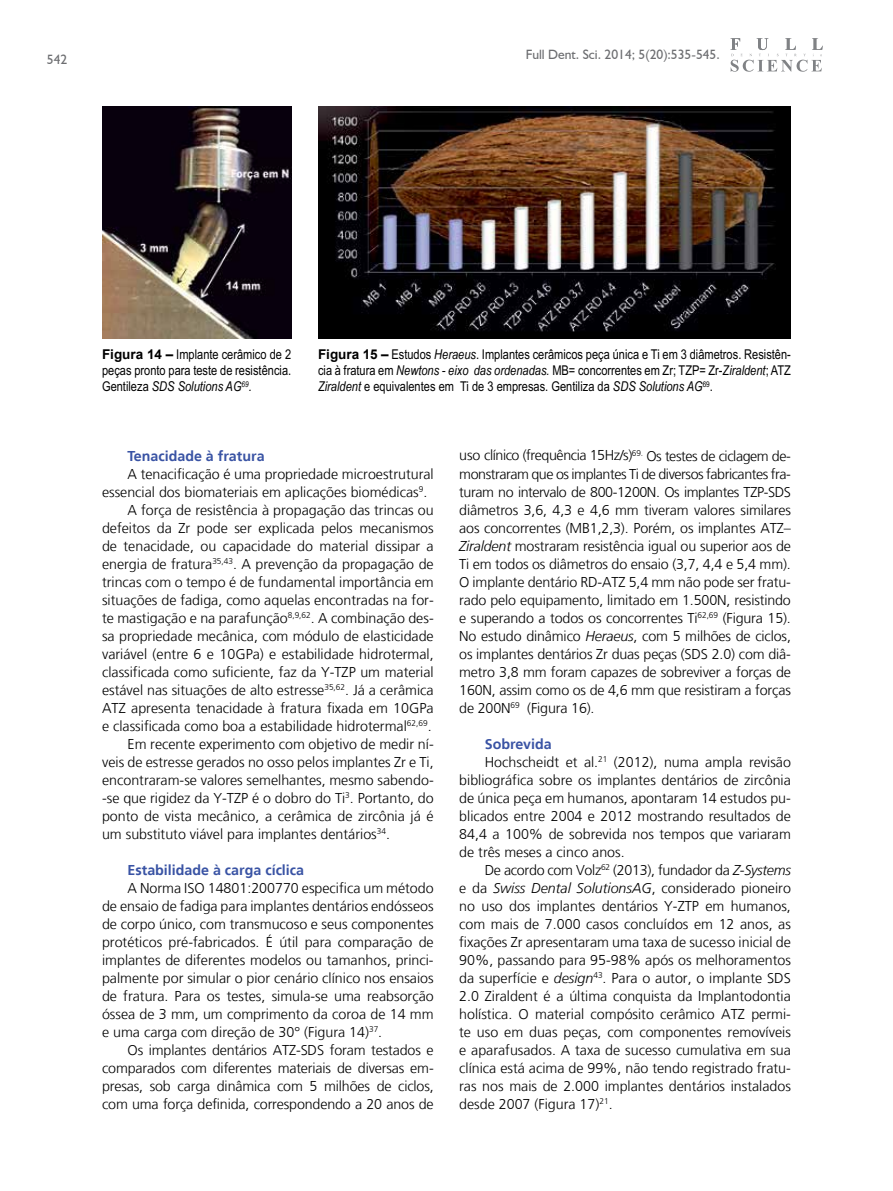
<style>
.page{position:relative;width:893px;height:1191px;background:#fff}
.page>*{position:absolute;margin:0;border:0;box-sizing:border-box;transform-origin:0 0}
.t1{font:300 14.25px/18px "Frutiger LT";color:#000;text-align:justify}
.t2{font:700 14.25px "Frutiger LT";color:#3953a4}
.t3{font:300 14.25px "Frutiger LT";letter-spacing:-.02em;color:#000}
.t4{font:13.5px/16.2px "Arial Narrow";color:#000;text-align:justify}
.t5{font:13.5px "Humanist 521 BT";color:#6d6e71}
.s1{font-family:"Arial";font-weight:700}
.s2{font-style:italic}
</style>
<div class="page">
<svg style="left:730px;top:38px;width:93px;height:34px"></svg>
<img style="left:102px;top:106px;width:189px;height:232px">
<img style="left:318px;top:106px;width:472px;height:232px">
<p class="t5" style="left:47px;top:51px;width:22px">542</p>
<p class="t5" style="left:526px;top:46px;width:195px">Full Dent. Sci. 2014; 5(20):535-545.</p>
<p class="t4" style="left:102px;top:347px;width:191px"><span class="s1">Figura 14 –</span> Implante cerâmico de 2 peças pronto para teste de resistência.<br>Gentileza <span class="s2">SDS Solutions AG</span><sup>69</sup><span class="s2">.</span></p>
<p class="t4" style="left:318px;top:347px;width:474px"><span class="s1">Figura 15 –</span> Estudos <span class="s2">Heraeus</span>. Implantes cerâmicos peça única e Ti em 3 diâmetros. Resistên&shy;cia à fratura em <span class="s2">Newtons - eixo das ordenadas.</span> MB= concorrentes em Zr; TZP= Zr-<span class="s2">Ziraldent</span>; ATZ <span class="s2">Ziraldent</span> e equivalentes em Ti de 3 empresas. Gentiliza da <span class="s2">SDS Solutions AG</span><sup>69</sup>.</p>
<p class="t2" style="left:128px;top:447px;width:139px">Tenacidade à fratura</p>
<p class="t1" style="left:128px;top:465px;width:308px">A tenacificação é uma propriedade microestrutural</p>
<p class="t1" style="left:102px;top:483px;width:327px">essencial dos biomateriais em aplicações biomédicas<sup>9</sup>.</p>
<p class="t1" style="left:128px;top:501px;width:308px">A força de resistência à propagação das trincas ou</p>
<p class="t1" style="left:102px;top:519px;width:333px">defeitos da Zr pode ser explicada pelos mecanismos</p>
<p class="t1" style="left:102px;top:537px;width:333px">de tenacidade, ou capacidade do material dissipar a</p>
<p class="t1" style="left:102px;top:555px;width:333px">energia de fratura<sup>35,43</sup>. A prevenção da propagação de</p>
<p class="t1" style="left:102px;top:573px;width:333px">trincas com o tempo é de fundamental importância em</p>
<p class="t1" style="left:102px;top:591px;width:333px">situações de fadiga, como aquelas encontradas na for-</p>
<p class="t1" style="left:102px;top:609px;width:333px">te mastigação e na parafunção<sup>8,9,62</sup>. A combinação des-</p>
<p class="t1" style="left:102px;top:627px;width:333px">sa propriedade mecânica, com módulo de elasticidade</p>
<p class="t1" style="left:102px;top:645px;width:333px">variável (entre 6 e 10GPa) e estabilidade hidrotermal,</p>
<p class="t1" style="left:102px;top:663px;width:333px">classificada como suficiente, faz da Y-TZP um material</p>
<p class="t1" style="left:102px;top:681px;width:333px">estável nas situações de alto estresse<sup>35,62</sup>. Já a cerâmica</p>
<p class="t1" style="left:102px;top:699px;width:333px">ATZ apresenta tenacidade à fratura fixada em 10GPa</p>
<p class="t1" style="left:102px;top:717px;width:331px">e classificada como boa a estabilidade hidrotermal<sup>62,69</sup>.</p>
<p class="t1" style="left:128px;top:735px;width:308px">Em recente experimento com objetivo de medir ní-</p>
<p class="t1" style="left:102px;top:753px;width:333px">veis de estresse gerados no osso pelos implantes Zr e Ti,</p>
<p class="t1" style="left:102px;top:771px;width:333px">encontraram-se valores semelhantes, mesmo sabendo-</p>
<p class="t1" style="left:102px;top:789px;width:333px">-se que rigidez da Y-TZP é o dobro do Ti<sup>3</sup>. Portanto, do</p>
<p class="t1" style="left:102px;top:807px;width:333px">ponto de vista mecânico, a cerâmica de zircônia já é</p>
<p class="t1" style="left:102px;top:825px;width:289px">um substituto viável para implantes dentários<sup>34</sup>.</p>
<p class="t2" style="left:128px;top:861px;width:178px">Estabilidade à carga cíclica</p>
<p class="t1" style="left:102px;top:879px;width:333px;text-indent:26px">A Norma ISO 14801:200770 especifica um método de ensaio de fadiga para implantes dentários endósseos de corpo único, com transmucoso e seus componentes protéticos pré-fabricados. É útil para comparação de implantes de diferentes modelos ou tamanhos, princi&shy;palmente por simular o pior cenário clínico nos ensaios de fratura. Para os testes, simula-se uma reabsorção óssea de 3 mm, um comprimento da coroa de 14 mm e uma carga com direção de 30° (Figura 14)<sup>37</sup>.</p>
<p class="t1" style="left:102px;top:1041px;width:333px;text-indent:26px">Os implantes dentários ATZ-SDS foram testados e comparados com diferentes materiais de diversas em&shy;presas, sob carga dinâmica com 5 milhões de ciclos, com uma força definida, correspondendo a 20 anos de</p>
<p class="t1" style="left:459px;top:447px;width:333px">uso clínico (frequência 15Hz/s)<sup>69.</sup> Os testes de ciclagem de&shy;monstraram que os implantes Ti de diversos fabricantes fra&shy;turam no intervalo de 800-1200N. Os implantes TZP-SDS diâmetros 3,6, 4,3 e 4,6 mm tiveram valores similares aos concorrentes (MB1,2,3). Porém, os implantes ATZ– <span class="s2">Ziraldent</span> mostraram resistência igual ou superior aos de Ti em todos os diâmetros do ensaio (3,7, 4,4 e 5,4 mm).<br>O implante dentário RD-ATZ 5,4 mm não pode ser fratu&shy;rado pelo equipamento, limitado em 1.500N, resistindo e superando a todos os concorrentes Ti<sup>62,69</sup> (Figura 15).<br>No estudo dinâmico <span class="s2">Heraeus</span>, com 5 milhões de ciclos, os implantes dentários Zr duas peças (SDS 2.0) com diâ&shy;metro 3,8 mm foram capazes de sobreviver a forças de 160N, assim como os de 4,6 mm que resistiram a forças de 200N<sup>69</sup> (Figura 16).</p>
<p class="t2" style="left:485px;top:735px;width:69px">Sobrevida</p>
<p class="t1" style="left:485px;top:753px;width:308px">Hochscheidt et al.<sup>21</sup> (2012), numa ampla revisão</p>
<p class="t1" style="left:459px;top:771px;width:333px">bibliográfica sobre os implantes dentários de zircônia</p>
<p class="t1" style="left:459px;top:789px;width:333px">de única peça em humanos, apontaram 14 estudos pu-</p>
<p class="t1" style="left:459px;top:807px;width:333px">blicados entre 2004 e 2012 mostrando resultados de</p>
<p class="t1" style="left:459px;top:825px;width:333px">84,4 a 100% de sobrevida nos tempos que variaram</p>
<p class="t1" style="left:459px;top:843px;width:167px">de três meses a cinco anos.</p>
<p class="t3" style="left:485px;top:861px;width:308px">De acordo com Volz<sup>62</sup> (2013), fundador da <span class="s2">Z-Systems</span></p>
<p class="t1" style="left:459px;top:879px;width:333px">e da <span class="s2">Swiss Dental SolutionsAG</span>, considerado pioneiro</p>
<p class="t1" style="left:459px;top:897px;width:333px">no uso dos implantes dentários Y-ZTP em humanos,</p>
<p class="t1" style="left:459px;top:915px;width:333px">com mais de 7.000 casos concluídos em 12 anos, as</p>
<p class="t1" style="left:459px;top:933px;width:333px">fixações Zr apresentaram uma taxa de sucesso inicial de</p>
<p class="t1" style="left:459px;top:951px;width:333px">90%, passando para 95-98% após os melhoramentos</p>
<p class="t1" style="left:459px;top:969px;width:333px">da superfície e <span class="s2">design</span><sup>43</sup>. Para o autor, o implante SDS</p>
<p class="t1" style="left:459px;top:987px;width:333px">2.0 Ziraldent é a última conquista da Implantodontia</p>
<p class="t1" style="left:459px;top:1005px;width:333px">holística. O material compósito cerâmico ATZ permi-</p>
<p class="t1" style="left:459px;top:1023px;width:333px">te uso em duas peças, com componentes removíveis</p>
<p class="t1" style="left:459px;top:1041px;width:333px">e aparafusados. A taxa de sucesso cumulativa em sua</p>
<p class="t1" style="left:459px;top:1059px;width:333px">clínica está acima de 99%, não tendo registrado fratu-</p>
<p class="t1" style="left:459px;top:1077px;width:333px">ras nos mais de 2.000 implantes dentários instalados</p>
<p class="t1" style="left:459px;top:1095px;width:155px">desde 2007 (Figura 17)<sup>21</sup>.</p>
</div>
